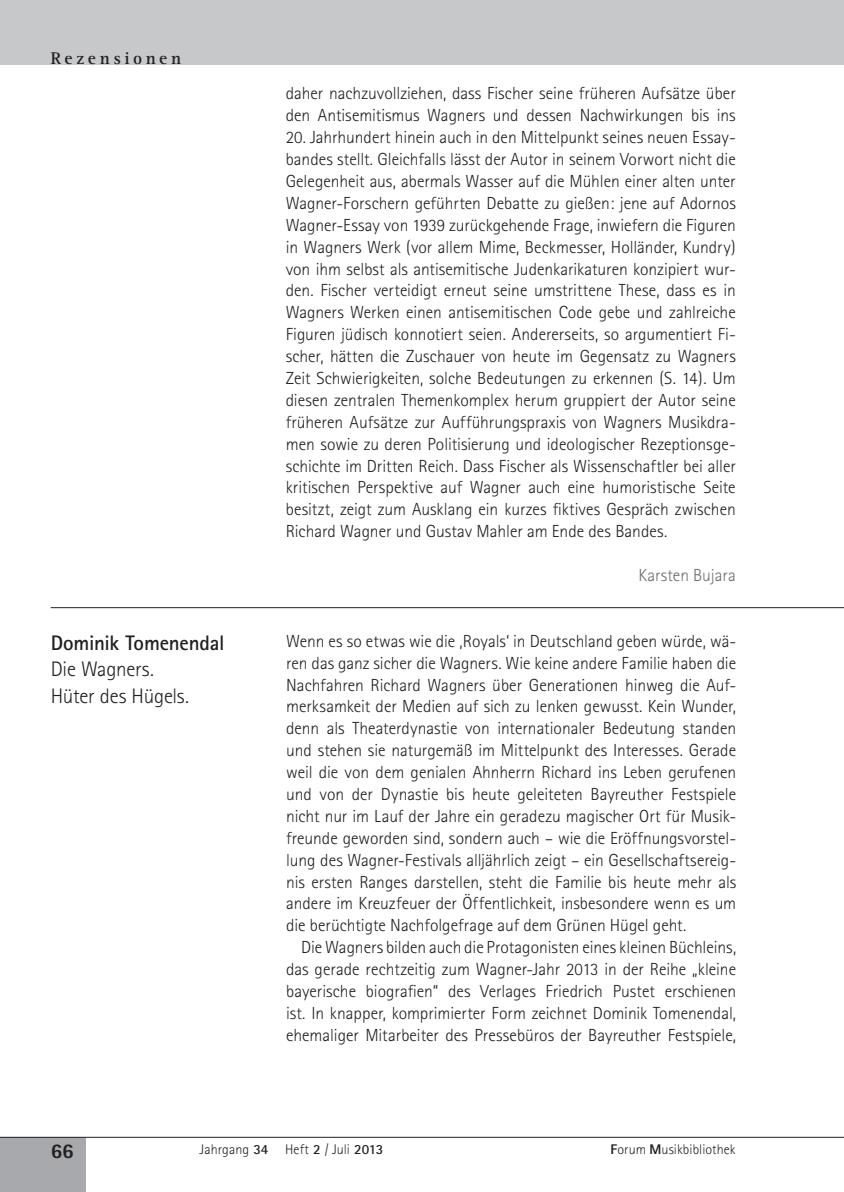
<style>
.page{position:relative;width:844px;height:1192px;background:#fff}
.page>*{position:absolute;margin:0;border:0;box-sizing:border-box;transform-origin:0 0}
.t1{font:300 21px/26.2px "Rotis Sans Serif";letter-spacing:-.015em;color:#231f20}
.t2{font:700 21px "Rotis Sans Serif";letter-spacing:-.01em;color:#231f20}
.t3{font:800 21px "Rotis Sans Serif";color:#231f20}
.t4{font:300 17.5px/21.9px "Rotis Sans Serif";color:#231f20;text-align:justify}
.t5{font:300 17.5px "Rotis Sans Serif";color:#6c6d70}
.t6{font:700 17.5px "Rotis Serif";letter-spacing:.205em;color:#231f20}
.t7{font:300 14px "Rotis Sans Serif";letter-spacing:.005em;color:#231f20}
.s1{font-weight:700}
.s2{font-weight:800}
</style>
<div class="page">
<div style="left:0;top:0;width:843px;height:64px;background:#c7c8ca"></div>
<div style="left:0;top:1137px;width:85px;height:54px;background:#a8a9ad"></div>
<hr style="left:0;top:1136px;width:843px;height:1px;background:#231f20">
<hr style="left:51px;top:607px;width:792px;height:1px;background:#231f20">
<p class="t6" style="left:51px;top:48px;width:132px">Rezensionen</p>
<p class="t2" style="left:51px;top:629px;width:175px">Dominik Tomenendal</p>
<p class="t1" style="left:51px;top:656px;width:140px">Die Wagners.<br>Hüter des Hügels.</p>
<p class="t4" style="left:286px;top:83px;width:451px">daher nachzuvollziehen, dass Fischer seine früheren Aufsätze über den Antisemitismus Wagners und dessen Nachwirkungen bis ins</p>
<p class="t4" style="left:286px;top:126px;width:451px">20. Jahrhundert hinein auch in den Mittelpunkt seines neuen Essay&shy;bandes stellt. Gleichfalls lässt der Autor in seinem Vorwort nicht die Gelegenheit aus, abermals Wasser auf die Mühlen einer alten unter Wagner-Forschern geführten Debatte zu gießen: jene auf Adornos Wagner-Essay von 1939 zurückgehende Frage, inwiefern die Figuren in Wagners Werk (vor allem Mime, Beckmesser, Holländer, Kundry) von ihm selbst als antisemitische Judenkarikaturen konzipiert wur&shy;den. Fischer verteidigt erneut seine umstrittene These, dass es in Wagners Werken einen antisemitischen Code gebe und zahlreiche Figuren jüdisch konnotiert seien. Andererseits, so argumentiert Fi&shy;scher, hätten die Zuschauer von heute im Gegensatz zu Wagners Zeit Schwierigkeiten, solche Bedeutungen zu erkennen (S. 14). Um diesen zentralen Themenkomplex herum gruppiert der Autor seine früheren Aufsätze zur Aufführungspraxis von Wagners Musikdra&shy;men sowie zu deren Politisierung und ideologischer Rezeptionsge&shy;schichte im Dritten Reich. Dass Fischer als Wissenschaftler bei aller kritischen Perspektive auf Wagner auch eine humoristische Seite besitzt, zeigt zum Ausklang ein kurzes fiktives Gespräch zwischen Richard Wagner und Gustav Mahler am Ende des Bandes.</p>
<p class="t5" style="left:638px;top:565px;width:99px">Karsten Bujara</p>
<p class="t4" style="left:286px;top:630px;width:451px">Wenn es so etwas wie die ‚Royals‘ in Deutschland geben würde, wä&shy;ren das ganz sicher die Wagners. Wie keine andere Familie haben die Nachfahren Richard Wagners über Generationen hinweg die Auf&shy;merksamkeit der Medien auf sich zu lenken gewusst. Kein Wunder, denn als Theaterdynastie von internationaler Bedeutung standen und stehen sie naturgemäß im Mittelpunkt des Interesses. Gerade weil die von dem genialen Ahnherrn Richard ins Leben gerufenen und von der Dynastie bis heute geleiteten Bayreuther Festspiele nicht nur im Lauf der Jahre ein geradezu magischer Ort für Musik&shy;freunde geworden sind, sondern auch – wie die Eröffnungsvorstel&shy;lung des Wagner-Festivals alljährlich zeigt – ein Gesellschaftsereig&shy;nis ersten Ranges darstellen, steht die Familie bis heute mehr als andere im Kreuzfeuer der Öffentlichkeit, insbesondere wenn es um die berüchtigte Nachfolgefrage auf dem Grünen Hügel geht.</p>
<p class="t4" style="left:286px;top:936px;width:451px;text-indent:15px">Die Wagners bilden auch die Protagonisten eines kleinen Büchleins, das gerade rechtzeitig zum Wagner-Jahr 2013 in der Reihe „kleine bayerische biografien“ des Verlages Friedrich Pustet erschienen ist. In knapper, komprimierter Form zeichnet Dominik Tomenendal, ehemaliger Mitarbeiter des Pressebüros der Bayreuther Festspiele,</p>
<p class="t3" style="left:51px;top:1137px;width:25px">66</p>
<p class="t7" style="left:200px;top:1140px;width:185px">Jahrgang <span class="s1">34</span> Heft <span class="s1">2</span> / Juli <span class="s1">2013</span></p>
<p class="t7" style="left:610px;top:1140px;width:127px"><span class="s2">F</span>orum <span class="s2">M</span>usikbibliothek</p>
</div>
